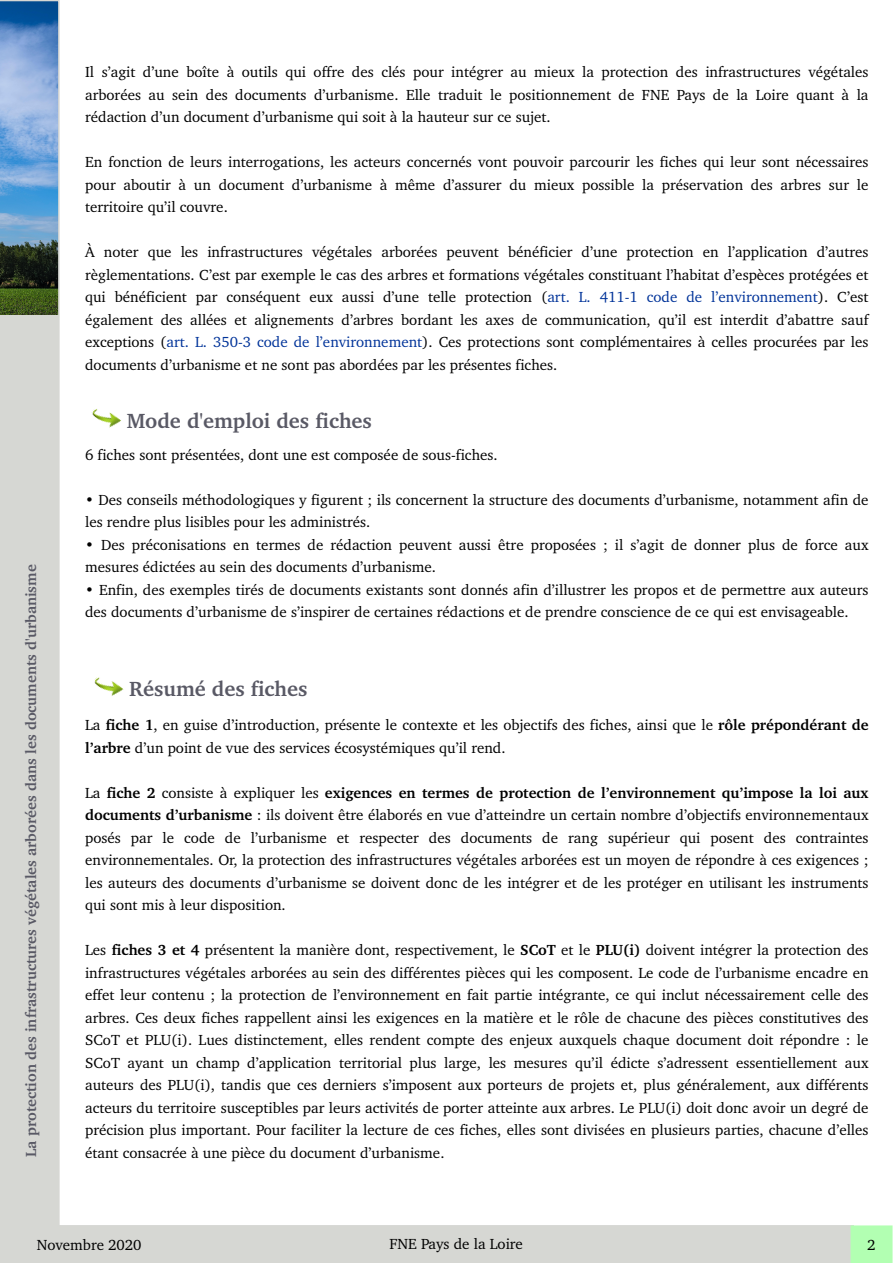
<style>
.page{position:relative;width:893px;height:1263px;background:#fff}
.page>*{position:absolute;margin:0;border:0;box-sizing:border-box;transform-origin:0 0}
.t1{font:700 21px "Charter BT";color:#595965}
.t2{font:15px/22.5px "Charter BT";color:#000;text-align:justify}
.t3{font:700 15px "Charter BT";color:#595965}
.s1{color:#039}
.s2{font-weight:700}
</style>
<div class="page">
<svg style="left:0;top:0;width:60px;height:1263px"></svg>
<img style="left:91px;top:409px;width:30px;height:19px">
<img style="left:94px;top:677px;width:30px;height:19px">
<div style="left:59px;top:1225px;width:791px;height:38px;background:#d6d7d3"></div>
<div style="left:851px;top:1226px;width:41px;height:37px;background:#b2ffb2"></div>
<div style="left:850px;top:1225px;width:42px;height:38px;border:2px solid #b2ffb2"></div>
<p class="t2" style="left:85px;top:62px;width:785px">Il s’agit d’une boîte à outils qui offre des clés pour intégrer au mieux la protection des infrastructures végétales arborées au sein des documents d’urbanisme. Elle traduit le positionnement de FNE Pays de la Loire quant à la rédaction d’un document d’urbanisme qui soit à la hauteur sur ce sujet.</p>
<p class="t2" style="left:85px;top:152px;width:785px">En fonction de leurs interrogations, les acteurs concernés vont pouvoir parcourir les fiches qui leur sont nécessaires pour aboutir à un document d’urbanisme à même d’assurer du mieux possible la préservation des arbres sur le territoire qu’il couvre.</p>
<p class="t2" style="left:85px;top:242px;width:785px">À noter que les infrastructures végétales arborées peuvent bénéficier d’une protection en l’application d’autres règlementations. C’est par exemple le cas des arbres et formations végétales constituant l’habitat d’espèces protégées et qui bénéficient par conséquent eux aussi d’une telle protection (<span class="s1">art. L. 411-1 code de l’environnement</span>). C’est également des allées et alignements d’arbres bordant les axes de communication, qu’il est interdit d’abattre sauf exceptions (<span class="s1">art. L. 350-3 code de l’environnement</span>). Ces protections sont complémentaires à celles procurées par les documents d’urbanisme et ne sont pas abordées par les présentes fiches.</p>
<p class="t3" style="left:25px;top:1157px;width:594px;rotate:-90deg">La protection des infrastructures végétales arborées dans les documents d'urbanisme</p>
<h1 class="t1" style="left:127px;top:412px;width:247px">Mode d'emploi des fiches</h1>
<p class="t2" style="left:85px;top:445px;width:414px">6 fiches sont présentées, dont une est composée de sous-fiches.</p>
<p class="t2" style="left:85px;top:490px;width:785px">• Des conseils méthodologiques y figurent ; ils concernent la structure des documents d’urbanisme, notamment afin de les rendre plus lisibles pour les administrés.</p>
<p class="t2" style="left:85px;top:535px;width:785px">• Des préconisations en termes de rédaction peuvent aussi être proposées ; il s’agit de donner plus de force aux mesures édictées au sein des documents d’urbanisme.</p>
<p class="t2" style="left:85px;top:580px;width:785px">• Enfin, des exemples tirés de documents existants sont donnés afin d’illustrer les propos et de permettre aux auteurs des documents d’urbanisme de s’inspirer de certaines rédactions et de prendre conscience de ce qui est envisageable.</p>
<h1 class="t1" style="left:129px;top:680px;width:180px">Résumé des fiches</h1>
<p class="t2" style="left:85px;top:715px;width:785px">La <span class="s2">fiche 1</span>, en guise d’introduction, présente le contexte et les objectifs des fiches, ainsi que le <span class="s2">rôle prépondérant de l’arbre</span> d’un point de vue des services écosystémiques qu’il rend.</p>
<p class="t2" style="left:85px;top:782px;width:785px">La <span class="s2">fiche 2</span> consiste à expliquer les <span class="s2">exigences en termes de protection de l’environnement qu’impose la loi aux documents d’urbanisme</span> : ils doivent être élaborés en vue d’atteindre un certain nombre d’objectifs environnementaux posés par le code de l’urbanisme et respecter des documents de rang supérieur qui posent des contraintes environnementales. Or, la protection des infrastructures végétales arborées est un moyen de répondre à ces exigences ; les auteurs des documents d’urbanisme se doivent donc de les intégrer et de les protéger en utilisant les instruments qui sont mis à leur disposition.</p>
<p class="t2" style="left:85px;top:940px;width:785px">Les <span class="s2">fiches 3 et 4</span> présentent la manière dont, respectivement, le <span class="s2">SCoT</span> et le <span class="s2">PLU(i)</span> doivent intégrer la protection des infrastructures végétales arborées au sein des différentes pièces qui les composent. Le code de l’urbanisme encadre en effet leur contenu ; la protection de l’environnement en fait partie intégrante, ce qui inclut nécessairement celle des arbres. Ces deux fiches rappellent ainsi les exigences en la matière et le rôle de chacune des pièces constitutives des SCoT et PLU(i). Lues distinctement, elles rendent compte des enjeux auxquels chaque document doit répondre : le SCoT ayant un champ d’application territorial plus large, les mesures qu’il édicte s’adressent essentiellement aux auteurs des PLU(i), tandis que ces derniers s’imposent aux porteurs de projets et, plus généralement, aux différents acteurs du territoire susceptibles par leurs activités de porter atteinte aux arbres. Le PLU(i) doit donc avoir un degré de précision plus important. Pour faciliter la lecture de ces fiches, elles sont divisées en plusieurs parties, chacune d’elles étant consacrée à une pièce du document d’urbanisme.</p>
<p class="t2" style="left:37px;top:1235px;width:106px">Novembre 2020</p>
<p class="t2" style="left:389px;top:1234px;width:135px">FNE Pays de la Loire</p>
<p class="t2" style="left:867px;top:1234px;width:10px">2</p>
</div>
